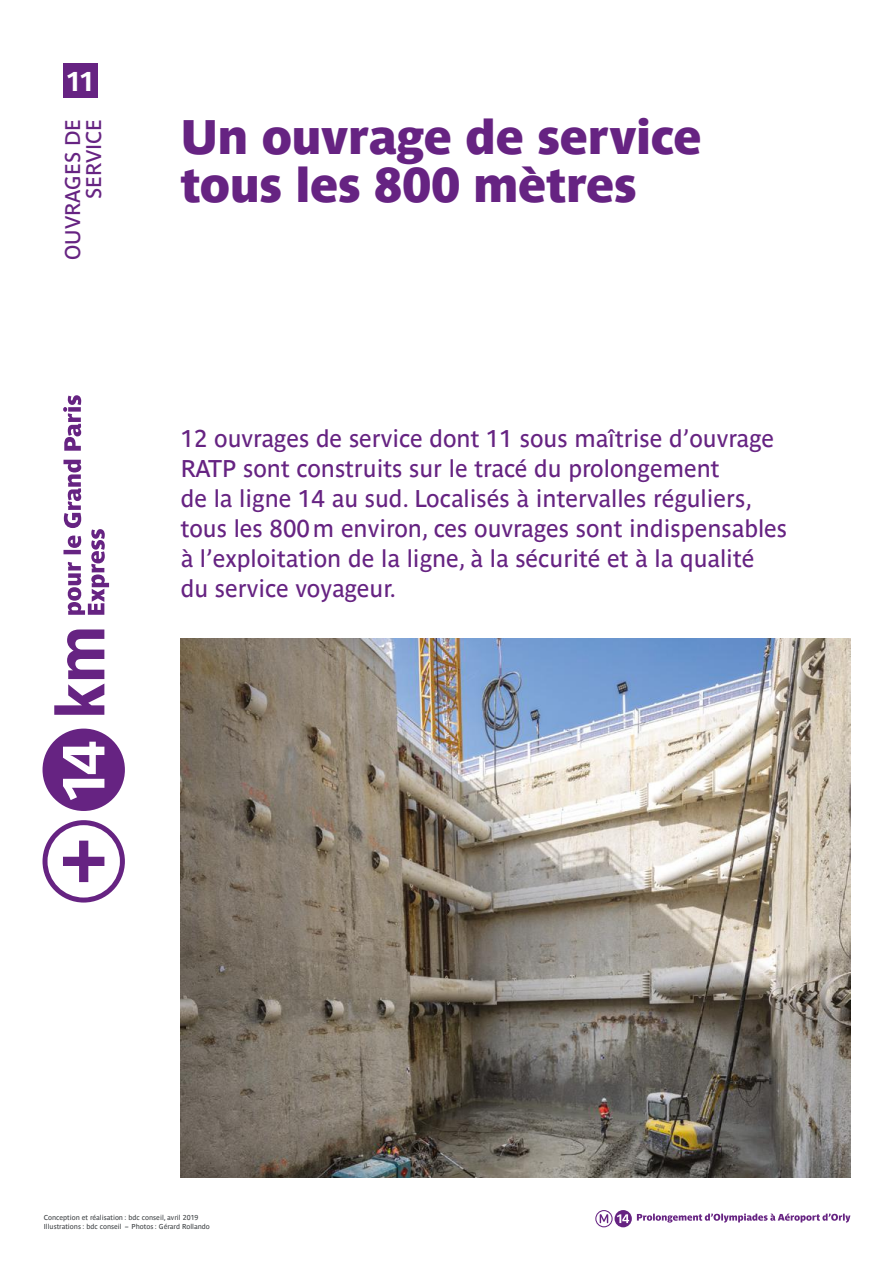
<style>
.page{position:relative;width:893px;height:1263px;background:#fff}
.page>*{position:absolute;margin:0;border:0;box-sizing:border-box;transform-origin:0 0}
.t1{font:48px/48px "Parisine Sombre";letter-spacing:-.01em;color:#662382}
.t2{font:700 27px "Parisine";color:#fff}
.t3{font:24px/30px "Parisine";color:#662382}
.t4{font:21px/21px "Parisine";color:#662382;text-align:right}
.t5{font:7.05px/8.4px "Parisine";color:#404447}
</style>
<div class="page">
<svg style="left:595px;top:1210px;width:255px;height:17px"></svg>
<img style="left:181px;top:639px;width:669px;height:539px">
<svg style="left:43px;top:728px;width:82px;height:83px"></svg>
<svg style="left:54px;top:629px;width:50px;height:86px"></svg>
<svg style="left:43px;top:820px;width:82px;height:82px"></svg>
<svg style="left:63px;top:395px;width:46px;height:220px"></svg>
<div style="left:64px;top:64px;width:34px;height:34px;background:#662382"></div>
<p class="t2" style="left:67px;top:66px;width:30px">11</p>
<p class="t4" style="left:62px;top:260px;width:142px;rotate:-90deg">OUVRAGES DE<br>SERVICE</p>
<h1 class="t1" style="left:181px;top:112px;width:523px">Un ouvrage de service tous les 800 mètres</h1>
<p class="t3" style="left:181px;top:423px;width:608px">12 ouvrages de service dont 11 sous maîtrise d’ouvrage RATP sont construits sur le tracé du prolongement<br>de la ligne 14 au sud. Localisés à intervalles réguliers, tous les 800m environ, ces ouvrages sont indispensables à l’exploitation de la ligne, à la sécurité et à la qualité du service voyageur.</p>
<p class="t5" style="left:44px;top:1214px;width:167px">Conception et réalisation : bdc conseil, avril 2019<br>Illustrations : bdc conseil – Photos : Gérard Rollando</p>
</div>
